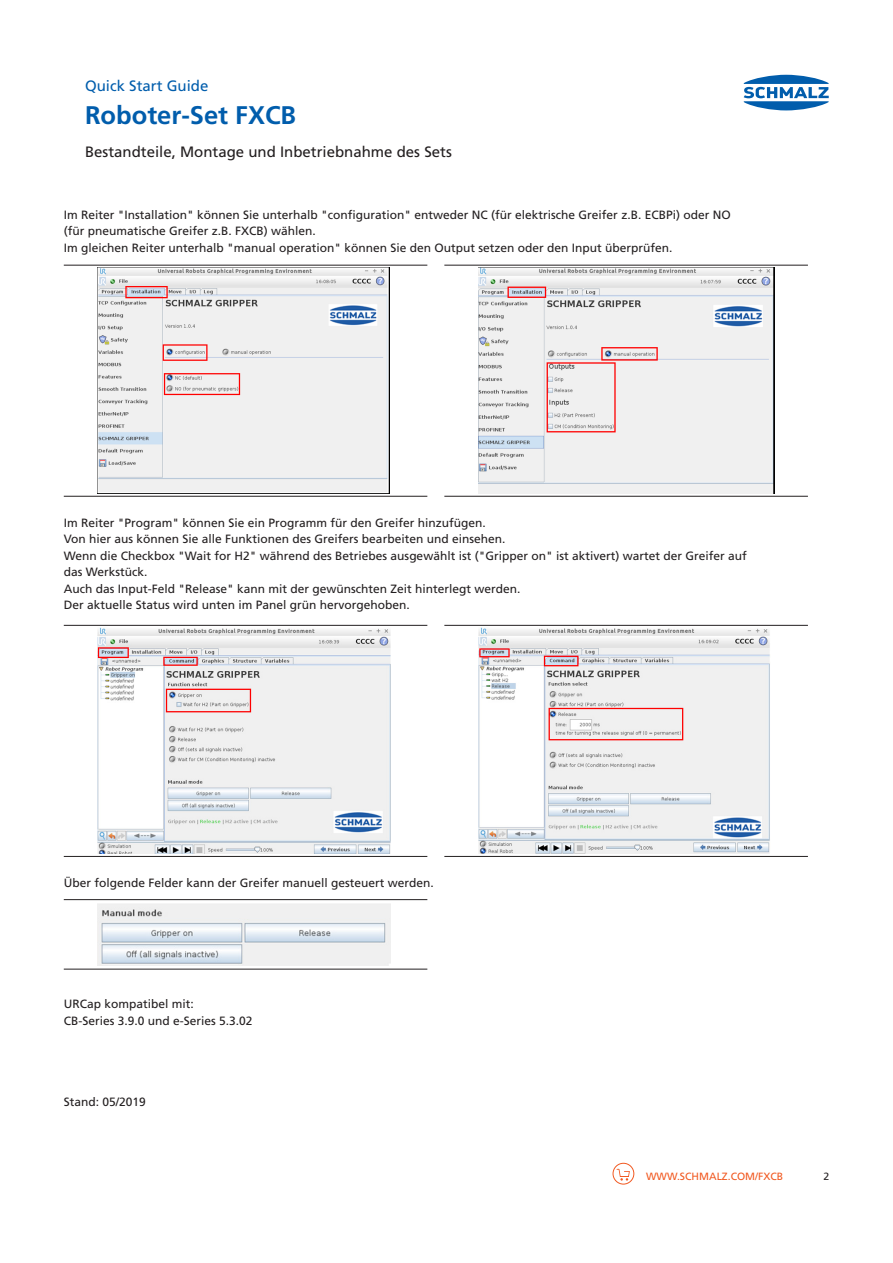
<style>
.page{position:relative;width:893px;height:1263px;background:#fff}
.page>*{position:absolute;margin:0;border:0;box-sizing:border-box;transform-origin:0 0}
.Produkt-Beschreibung{font:700 25.5px "Frutiger LT";color:#015dac}
.Produkt-Beschreibung-2{font:15px "Frutiger LT";color:#231f20}
.Produkt-Beschreibung-3{font:15px "Frutiger LT";color:#015dac}
.Produkt-Bestellhinwe{font:12px/16.5px "Frutiger LT";color:#231f20}
.Global-URL{font:10.5px "Frutiger LT";color:#f15921}
.Global-Pagina-R{font:10.5px "Frutiger LT";color:#231f20}
</style>
<div class="page">
<svg style="left:744px;top:75px;width:85px;height:35px"></svg>
<svg style="left:617px;top:1169px;width:13px;height:11px"></svg>
<div style="left:613px;top:1163px;width:21px;height:21px;border:1px solid #f15921;border-radius:50%"></div>
<hr style="left:64px;top:265px;width:363px;height:1px;background:#231f20">
<hr style="left:64px;top:496px;width:363px;height:1px;background:#231f20">
<img style="left:98px;top:268px;width:291px;height:225px">
<hr style="left:444px;top:265px;width:364px;height:1px;background:#231f20">
<hr style="left:444px;top:496px;width:364px;height:1px;background:#231f20">
<img style="left:478px;top:268px;width:296px;height:225px">
<hr style="left:64px;top:625px;width:363px;height:1px;background:#231f20">
<hr style="left:64px;top:856px;width:363px;height:1px;background:#231f20">
<img style="left:98px;top:628px;width:292px;height:226px">
<hr style="left:444px;top:625px;width:364px;height:1px;background:#231f20">
<hr style="left:444px;top:856px;width:364px;height:1px;background:#231f20">
<img style="left:478px;top:628px;width:292px;height:226px">
<hr style="left:64px;top:899px;width:363px;height:1px;background:#231f20">
<hr style="left:64px;top:969px;width:363px;height:1px;background:#231f20">
<img style="left:98px;top:904px;width:292px;height:62px">
<p class="Produkt-Beschreibung-3" style="left:85px;top:77px;width:125px">Quick Start Guide</p>
<p class="Produkt-Beschreibung" style="left:85px;top:100px;width:213px">Roboter-Set FXCB</p>
<p class="Produkt-Beschreibung-2" style="left:85px;top:143px;width:368px">Bestandteile, Montage und Inbetriebnahme des Sets</p>
<p class="Produkt-Bestellhinwe" style="left:64px;top:206px;width:668px">Im Reiter "Installation" können Sie unterhalb "configuration" entweder NC (für elektrische Greifer z.B. ECBPi) oder NO (für pneumatische Greifer z.B. FXCB) wählen.</p>
<p class="Produkt-Bestellhinwe" style="left:64px;top:239px;width:610px">Im gleichen Reiter unterhalb "manual operation" können Sie den Output setzen oder den Input überprüfen.</p>
<p class="Produkt-Bestellhinwe" style="left:64px;top:515px;width:443px">Im Reiter "Program" können Sie ein Programm für den Greifer hinzufügen.<br>Von hier aus können Sie alle Funktionen des Greifers bearbeiten und einsehen.</p>
<p class="Produkt-Bestellhinwe" style="left:64px;top:548px;width:684px">Wenn die Checkbox "Wait for H2" während des Betriebes ausgewählt ist ("Gripper on" ist aktivert) wartet der Greifer auf das Werkstück.</p>
<p class="Produkt-Bestellhinwe" style="left:64px;top:581px;width:458px">Auch das Input-Feld "Release" kann mit der gewünschten Zeit hinterlegt werden.</p>
<p class="Produkt-Bestellhinwe" style="left:64px;top:597px;width:348px">Der aktuelle Status wird unten im Panel grün hervorgehoben.</p>
<p class="Produkt-Bestellhinwe" style="left:64px;top:875px;width:372px">Über folgende Felder kann der Greifer manuell gesteuert werden.</p>
<p class="Produkt-Bestellhinwe" style="left:64px;top:996px;width:132px">URCap kompatibel mit:</p>
<p class="Produkt-Bestellhinwe" style="left:64px;top:1012px;width:190px">CB-Series 3.9.0 und e-Series 5.3.02</p>
<p class="Produkt-Bestellhinwe" style="left:64px;top:1094px;width:84px">Stand: 05/2019</p>
<p class="Global-URL" style="left:646px;top:1170px;width:139px">WWW.SCHMALZ.COM/FXCB</p>
<p class="Global-Pagina-R" style="left:823px;top:1170px;width:7px">2</p>
</div>
